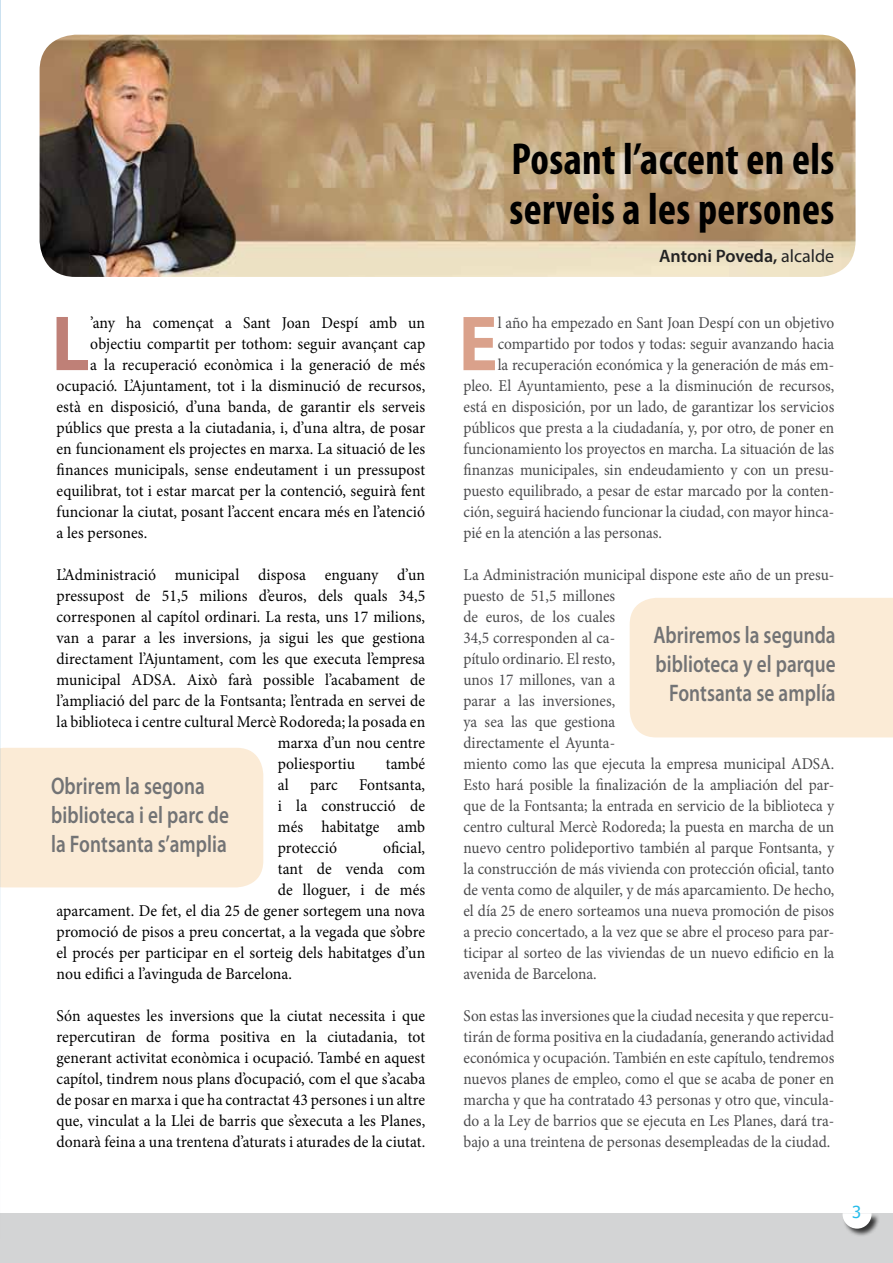
<style>
.page{position:relative;width:893px;height:1263px;background:#fff}
.page>*{position:absolute;margin:0;border:0;box-sizing:border-box;transform-origin:0 0}
.t1{font:700 78.75px "Myriad Pro";color:#daa18b;scale:.93 1}
.t2{font:700 78.75px "Myriad Pro";color:#bf8077;scale:.95 1}
.t3{font:700 condensed 45px/49.5px "Myriad Pro";letter-spacing:.01em;color:#000;scale:.95 1}
.t4{font:600 24px/28.8px "Myriad Pro";letter-spacing:.005em;color:#727375;text-align:right;scale:.8 1}
.t5{font:600 18px "Myriad Pro";letter-spacing:-.005em;color:#222223}
.t6{font:16.5px/21px "Minion Pro";color:#4b4b4d;scale:.93 1}
.t7{font:16.5px/21px "Minion Pro";letter-spacing:.005em;color:#000;text-align:justify;scale:.95 1}
.t8{font:16.5px "Tahoma";color:#27bcea}
.s1{font-weight:400}
</style>
<div class="page">
<div style="left:0;top:1213px;width:893px;height:50px;background:#d3d4d5"></div>
<div style="left:842px;top:1213px;width:38px;height:24px;background:#000;opacity:.75"></div>
<svg style="left:843px;top:1213px;width:28px;height:15px"></svg>
<svg style="left:0;top:0;width:264px;height:1000px"></svg>
<img style="left:37px;top:32px;width:818px;height:247px">
<div style="left:35px;top:30px;width:825px;height:251px;border:4px solid #fff;border-radius:38px"></div>
<div style="left:629px;top:598px;width:264px;height:140px;background:#fbebd6"></div>
<h1 class="t2" style="left:52px;top:292px;width:42px">L</h1>
<p class="t7" style="left:90px;top:312px;width:354px">’any ha començat a Sant Joan Despí amb un</p>
<p class="t7" style="left:90px;top:333px;width:354px">objectiu compartit per tothom: seguir avançant cap</p>
<p class="t7" style="left:90px;top:354px;width:354px">a la recuperació econòmica i la generació de més</p>
<p class="t7" style="left:57px;top:375px;width:390px">ocupació. L’Ajuntament, tot i la disminució de recursos,</p>
<p class="t7" style="left:57px;top:396px;width:390px">està en disposició, d’una banda, de garantir els serveis</p>
<p class="t7" style="left:57px;top:417px;width:389px">públics que presta a la ciutadania, i, d’una altra, de posar</p>
<p class="t7" style="left:57px;top:438px;width:390px">en funcionament els projectes en marxa. La situació de les</p>
<p class="t7" style="left:57px;top:459px;width:390px">finances municipals, sense endeutament i un pressupost</p>
<p class="t7" style="left:57px;top:480px;width:390px">equilibrat, tot i estar marcat per la contenció, seguirà fent</p>
<p class="t7" style="left:57px;top:501px;width:390px">funcionar la ciutat, posant l’accent encara més en l’atenció</p>
<p class="t7" style="left:57px;top:522px;width:97px">a les persones.</p>
<p class="t7" style="left:57px;top:564px;width:390px">L’Administració municipal disposa enguany d’un</p>
<p class="t7" style="left:57px;top:585px;width:390px">pressupost de 51,5 milions d’euros, dels quals 34,5</p>
<p class="t7" style="left:57px;top:606px;width:390px">corresponen al capítol ordinari. La resta, uns 17 milions,</p>
<p class="t7" style="left:57px;top:627px;width:389px">van a parar a les inversions, ja sigui les que gestiona</p>
<p class="t7" style="left:57px;top:648px;width:390px">directament l’Ajuntament, com les que executa l’empresa</p>
<p class="t7" style="left:57px;top:669px;width:390px">municipal ADSA. Això farà possible l’acabament de</p>
<p class="t7" style="left:57px;top:690px;width:390px">l’ampliació del parc de la Fontsanta; l’entrada en servei de</p>
<p class="t7" style="left:57px;top:711px;width:390px">la biblioteca i centre cultural Mercè Rodoreda; la posada en</p>
<p class="t7" style="left:278px;top:732px;width:157px">marxa d’un nou centre</p>
<p class="t7" style="left:278px;top:753px;width:83px">poliesportiu</p>
<p class="t7" style="left:386px;top:753px;width:43px">també</p>
<p class="t7" style="left:278px;top:774px;width:13px">al</p>
<p class="t7" style="left:310px;top:774px;width:31px">parc</p>
<h3 class="t4" style="left:51px;top:771px;width:224px;text-align:left">Obrirem la segona biblioteca i el parc de la Fontsanta s’amplia</h3>
<p class="t7" style="left:278px;top:774px;width:157px;text-indent:81px">Fontsanta, i la construcció de més habitatge amb protecció</p>
<p class="t7" style="left:383px;top:837px;width:46px">oficial,</p>
<p class="t7" style="left:278px;top:858px;width:157px">tant de venda com</p>
<p class="t7" style="left:278px;top:879px;width:157px">de lloguer, i de més</p>
<p class="t7" style="left:57px;top:900px;width:389px">aparcament. De fet, el dia 25 de gener sortegem una nova</p>
<p class="t7" style="left:57px;top:921px;width:390px">promoció de pisos a preu concertat, a la vegada que s’obre</p>
<p class="t7" style="left:57px;top:942px;width:390px">el procés per participar en el sorteig dels habitatges d’un</p>
<p class="t7" style="left:57px;top:963px;width:249px">nou edifici a l’avinguda de Barcelona.</p>
<p class="t7" style="left:57px;top:1005px;width:390px">Són aquestes les inversions que la ciutat necessita i que repercutiran de forma positiva en la ciutadania, tot generant activitat econòmica i ocupació. També en aquest capítol, tindrem nous plans d’ocupació, com el que s’acaba de posar en marxa i que ha contractat 43 persones i un altre que, vinculat a la Llei de barris que s’executa a les Planes, donarà feina a una trentena d’aturats i aturades de la ciutat.</p>
<h2 class="t3" style="left:509px;top:133px;width:343px">Posant l’accent en els serveis a les persones</h2>
<p class="t5" style="left:659px;top:245px;width:177px">Antoni Poveda, <span class="s1">alcalde</span></p>
<h1 class="t1" style="left:459px;top:292px;width:44px">E</h1>
<p class="t6" style="left:498px;top:312px;width:363px">l año ha empezado en Sant Joan Despí con un objetivo</p>
<p class="t6" style="left:498px;top:333px;width:363px">compartido por todos y todas: seguir avanzando hacia</p>
<p class="t6" style="left:498px;top:354px;width:363px">la recuperación económica y la generación de más em-</p>
<p class="t6" style="left:463px;top:375px;width:400px">pleo. El Ayuntamiento, pese a la disminución de recursos,</p>
<p class="t6" style="left:463px;top:396px;width:400px">está en disposición, por un lado, de garantizar los servicios</p>
<p class="t6" style="left:463px;top:417px;width:400px">públicos que presta a la ciudadanía, y, por otro, de poner en</p>
<p class="t6" style="left:463px;top:438px;width:400px">funcionamiento los proyectos en marcha. La situación de las</p>
<p class="t6" style="left:463px;top:459px;width:400px">finanzas municipales, sin endeudamiento y con un presu-</p>
<p class="t6" style="left:463px;top:480px;width:400px">puesto equilibrado, a pesar de estar marcado por la conten-</p>
<p class="t6" style="left:463px;top:501px;width:400px">ción, seguirá haciendo funcionar la ciudad, con mayor hinca-</p>
<p class="t6" style="left:463px;top:522px;width:215px">pié en la atención a las personas.</p>
<p class="t6" style="left:463px;top:564px;width:400px">La Administración municipal dispone este año de un presu&shy;puesto de 51,5 millones<br>de euros, de los cuales<br>34,5 corresponden al ca-<br>pítulo ordinario. El resto,<br>unos 17 millones, van a<br>parar a las inversiones,<br>ya sea las que gestiona<br>directamente el Ayunta-<br>miento como las que ejecuta la empresa municipal ADSA.<br>Esto hará posible la finalización de la ampliación del par&shy;que de la Fontsanta; la entrada en servicio de la biblioteca y centro cultural Mercè Rodoreda; la puesta en marcha de un nuevo centro polideportivo también al parque Fontsanta, y la construcción de más vivienda con protección oficial, tanto de venta como de alquiler, y de más aparcamiento. De hecho, el día 25 de enero sorteamos una nueva promoción de pisos a precio concertado, a la vez que se abre el proceso para par&shy;ticipar al sorteo de las viviendas de un nuevo edificio en la avenida de Barcelona.</p>
<p class="t6" style="left:463px;top:1006px;width:400px;text-align:justify">Son estas las inversiones que la ciudad necesita y que repercu&shy;tirán de forma positiva en la ciudadanía, generando actividad económica y ocupación. También en este capítulo, tendremos nuevos planes de empleo, como el que se acaba de poner en marcha y que ha contratado 43 personas y otro que, vincula&shy;do a la Ley de barrios que se ejecuta en Les Planes, dará tra&shy;bajo a una treintena de personas desempleadas de la ciudad.</p>
<h3 class="t4" style="left:653px;top:620px;width:229px">Abriremos la segunda biblioteca y el parque<br>Fontsanta se amplía</h3>
<p class="t8" style="left:852px;top:1201px;width:11px">3</p>
</div>
